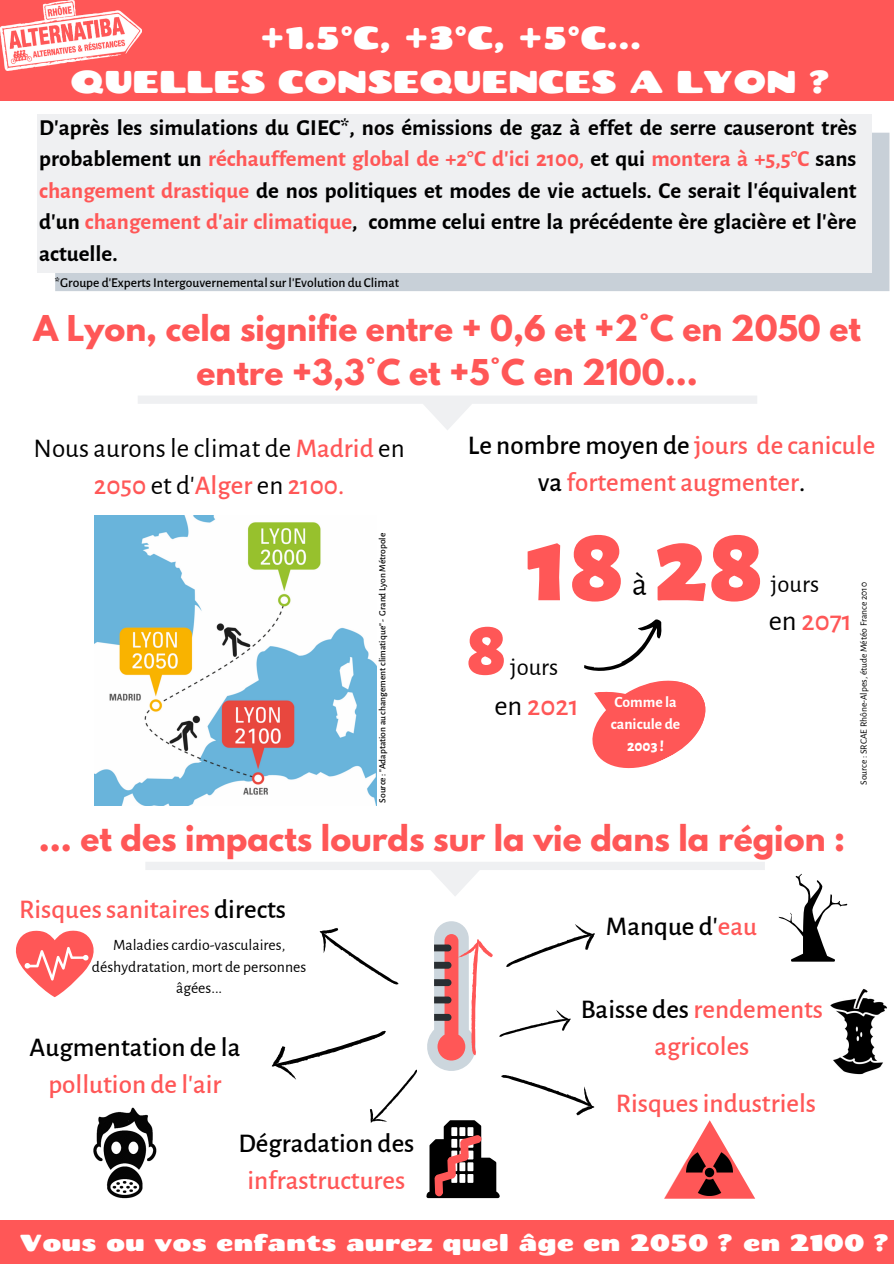
<style>
.page{position:relative;width:894px;height:1264px;background:#fff}
.page>*{position:absolute;margin:0;border:0;box-sizing:border-box;transform-origin:0 0}
.t1{font:900 109.2px "Alegreya Sans SC";color:#ff5757}
.t2{font:900 79.35px "Alegreya Sans SC";color:#ff5757}
.t3{font:32.7px "Alegreya Sans";color:#000}
.t4{font:700 31.5px/44.1px "League Spartan";color:#ff5757;text-align:center}
.t5{font:31.5px/44px "Chango";color:#fff;text-align:center}
.t6{font:500 28.65px "Alegreya Sans";color:#ff5757}
.t7{font:500 27px/37.2px "Alegreya Sans";color:#ff5757;text-align:center}
.t8{font:27px/37.2px "Alegreya Sans";color:#000;text-align:center}
.t9{font:500 27px "Alegreya Sans";color:#000}
.t10{font:24.6px "Alegreya Sans";color:#000}
.t11{font:23.25px "Chango";color:#fff}
.t12{font:700 22.95px/31.5px "Alegreya Sans";color:#000;text-align:justify}
.t13{font:15.75px/21.6px "Alegreya Sans";color:#000;text-align:center}
.t14{font:700 15.6px/21.8px "Alegreya Sans";color:#fff}
.t15{font:800 15.6px "Alegreya Sans";color:#fff}
.t16{font:500 13.5px "Alegreya Sans";color:#000}
.t17{font:9.6px "Alegreya Sans";color:#000}
.t18{font:500 9.45px "Alegreya Sans";color:#000}
.s1{color:#ff5757}
.s2{font-weight:500;color:#ff5757}
.s3{color:#000}
.s4{font-weight:400;color:#000}
</style>
<div class="page">
<div style="left:0;top:0;width:893px;height:1263px;background:#ff5757"></div>
<div style="left:0;top:101px;width:893px;height:1118px;background:#fff"></div>
<svg style="left:138px;top:396px;width:619px;height:34px"></svg>
<img style="left:94px;top:515px;width:283px;height:290px">
<svg style="left:584px;top:619px;width:122px;height:150px"></svg>
<div style="left:55px;top:133px;width:834px;height:158px;background:#c8d0d8"></div>
<div style="left:37px;top:114px;width:833px;height:159px;background:#eff0f2"></div>
<svg style="left:145px;top:862px;width:619px;height:34px"></svg>
<svg style="left:16px;top:930px;width:78px;height:67px"></svg>
<svg style="left:778px;top:873px;width:69px;height:88px"></svg>
<svg style="left:664px;top:1120px;width:91px;height:78px"></svg>
<img style="left:686px;top:1149px;width:46px;height:46px">
<img style="left:830px;top:988px;width:57px;height:87px">
<svg style="left:271px;top:921px;width:324px;height:277px"></svg>
<img style="left:93px;top:1107px;width:64px;height:92px">
<img style="left:0;top:0;width:142px;height:71px">
<h3 class="t5" style="left:71px;top:14px;width:761px">+1.5°C, +3°C, +5°C...<br>QUELLES CONSEQUENCES A LYON ?</h3>
<p class="t12" style="left:39px;top:112px;width:819px">D'après les simulations du GIEC*, nos émissions de gaz à effet de serre causeront très probablement un <span class="s1">réchauffement global de +2°C d'ici 2100,</span> et qui <span class="s1">montera à +5,5°C</span> sans <span class="s1">changement drastique</span> de nos politiques et modes de vie actuels. Ce serait l'équivalent d'un <span class="s1">changement d'air climatique</span>, comme celui entre la précédente ère glacière et l'ère actuelle.</p>
<p class="t16" style="left:55px;top:274px;width:345px">*Groupe d'Experts Intergouvernemental sur l'Evolution du Climat</p>
<h3 class="t4" style="left:33px;top:310px;width:828px">A Lyon, cela signifie entre + 0,6 et +2°C en 2050 et entre +3,3°C et +5°C en 2100...</h3>
<p class="t8" style="left:34px;top:430px;width:372px">Nous aurons le climat de <span class="s2">Madrid</span> en<br><span class="s2">2050</span> et d'<span class="s2">Alger</span> en <span class="s2">2100.</span></p>
<p class="t18" style="left:377px;top:802px;width:271px;rotate:-90deg">Source : "Adaptation au changement climatique" - Grand Lyon Métropole</p>
<p class="t7" style="left:468px;top:427px;width:409px"><span class="s3">Le nombre moyen de</span> jours de canicule <span class="s3">va</span> fortement augmenter<span class="s3">.</span></p>
<h1 class="t1" style="left:527px;top:502px;width:238px">18 28</h1>
<h3 class="t3" style="left:632px;top:565px;width:17px">à</h3>
<p class="t10" style="left:770px;top:569px;width:50px">jours</p>
<p class="t6" style="left:768px;top:604px;width:85px"><span class="s4">en</span> 2071</p>
<h2 class="t2" style="left:465px;top:602px;width:42px">8</h2>
<p class="t10" style="left:510px;top:653px;width:50px">jours</p>
<p class="t6" style="left:494px;top:689px;width:86px"><span class="s4">en</span> 2021</p>
<p class="t14" style="left:610px;top:691px;width:71px">Comme la canicule de</p>
<p class="t15" style="left:627px;top:737px;width:38px">2003 !</p>
<p class="t17" style="left:857px;top:784px;width:204px;rotate:-90deg">Source : SRCAE Rhône-Alpes, étude Météo France 2010</p>
<h3 class="t4" style="left:39px;top:820px;width:807px">... et des impacts lourds sur la vie dans la région :</h3>
<p class="t7" style="left:19px;top:891px;width:268px">Risques sanitaires <span class="s3">directs</span></p>
<p class="t13" style="left:92px;top:934px;width:216px">Maladies cardio-vasculaires, déshydratation, mort de personnes âgées...</p>
<p class="t9" style="left:605px;top:911px;width:152px">Manque d'<span class="s1">eau</span></p>
<p class="t9" style="left:30px;top:1031px;width:212px">Augmentation de la</p>
<p class="t7" style="left:48px;top:1066px;width:175px">pollution de l'air</p>
<p class="t9" style="left:238px;top:1127px;width:177px">Dégradation des</p>
<p class="t7" style="left:247px;top:1162px;width:159px">infrastructures</p>
<p class="t7" style="left:580px;top:991px;width:244px"><span class="s3">Baisse des</span> rendements agricoles</p>
<p class="t7" style="left:615px;top:1085px;width:202px">Risques industriels</p>
<p class="t11" style="left:20px;top:1227px;width:871px">Vous ou vos enfants aurez quel âge en 2050 ? en 2100 ?</p>
</div>
